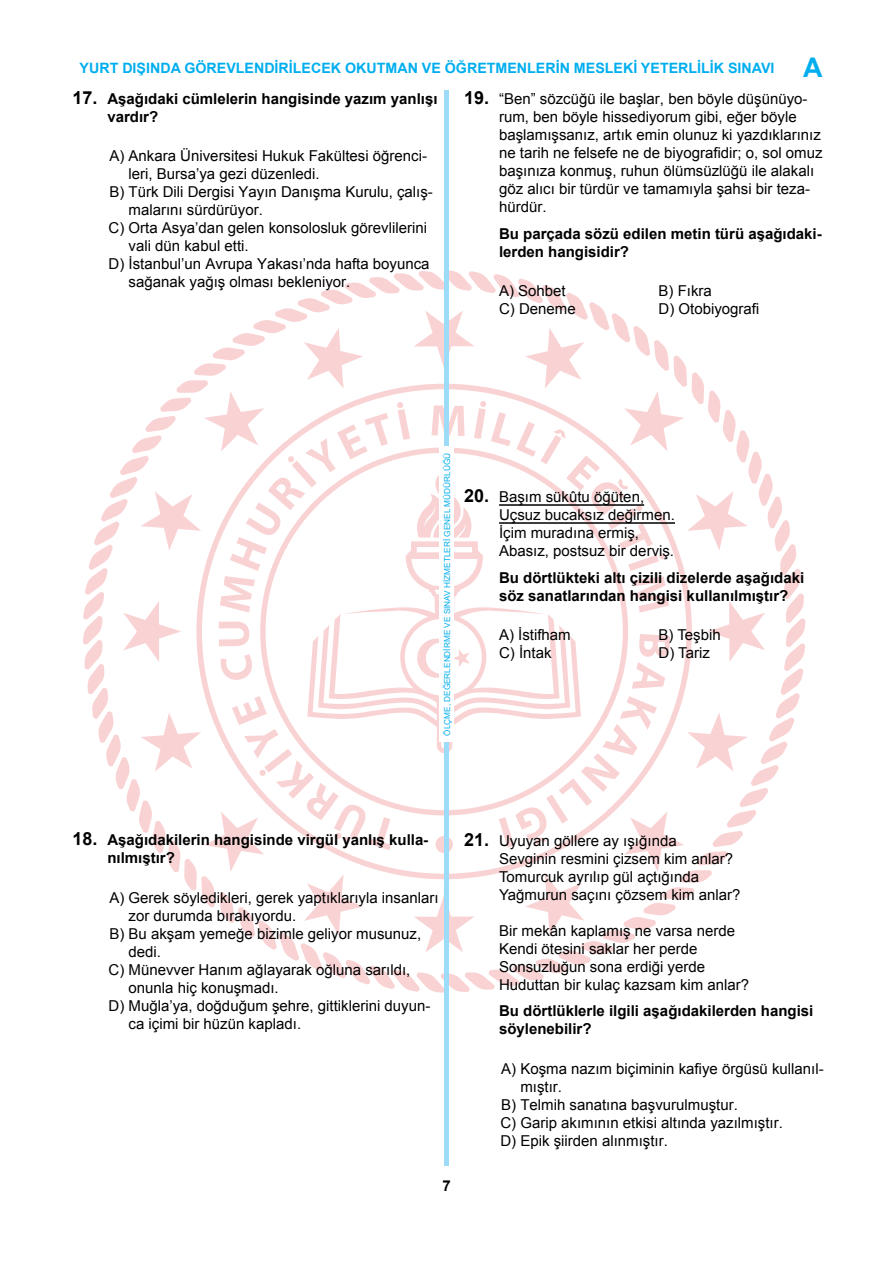
<style>
.page{position:relative;width:893px;height:1263px;background:#fff}
.page>*{position:absolute;margin:0;border:0;box-sizing:border-box;transform-origin:0 0}
.t1{font:15px/18px "Arial";color:#000}
.t2{font:700 15px/18px "Arial";color:#000}
.t3{font:700 14.25px "Arial";color:#00aeef}
.t4{font:8.25px "Arial";color:#00aeef}
.s1{font-size:27px}
.s2{font-size:18px}
.s3{font-weight:700;font-size:18px}
</style>
<div class="page">
<svg style="left:83px;top:270px;width:723px;height:723px"></svg>
<svg style="left:307px;top:541px;width:274px;height:212px"></svg>
<div style="left:444px;top:91px;width:5px;height:1075px;background:#9ddcf9"></div>
<div style="left:439px;top:447px;width:15px;height:295px;background:#fff"></div>
<hr style="left:499px;top:504px;width:145px;height:2px;background:#000">
<hr style="left:499px;top:522px;width:176px;height:2px;background:#000">
<p class="t3" style="left:80px;top:58px;width:744px">YURT DIŞINDA GÖREVLENDİRİLECEK OKUTMAN VE ÖĞRETMENLERİN MESLEKİ YETERLİLİK SINAVI <span class="s1">A</span></p>
<p class="t2" style="left:107px;top:90px;width:332px;text-indent:-35px"><span class="s2">17.</span> Aşağıdaki cümlelerin hangisinde yazım yanlışı vardır?</p>
<p class="t1" style="left:109px;top:147px;width:319px">A) Ankara Üniversitesi Hukuk Fakültesi öğrenci-</p>
<p class="t1" style="left:129px;top:165px;width:192px">leri, Bursa’ya gezi düzenledi.</p>
<p class="t1" style="left:109px;top:183px;width:325px">B) Türk Dili Dergisi Yayın Danışma Kurulu, çalış-</p>
<p class="t1" style="left:129px;top:201px;width:136px">malarını sürdürüyor.</p>
<p class="t1" style="left:109px;top:219px;width:320px">C) Orta Asya’dan gelen konsolosluk görevlilerini</p>
<p class="t1" style="left:129px;top:237px;width:122px">vali dün kabul etti.</p>
<p class="t1" style="left:109px;top:255px;width:322px">D) İstanbul’un Avrupa Yakası’nda hafta boyunca</p>
<p class="t1" style="left:129px;top:273px;width:223px">sağanak yağış olması bekleniyor.</p>
<p class="t1" style="left:499px;top:90px;width:325px;text-indent:-35px"><span class="s3">19.</span> “Ben” sözcüğü ile başlar, ben böyle düşünüyo&shy;rum, ben böyle hissediyorum gibi, eğer böyle başlamışsanız, artık emin olunuz ki yazdıklarınız ne tarih ne felsefe ne de biyografidir; o, sol omuz başınıza konmuş, ruhun ölümsüzlüğü ile alakalı göz alıcı bir türdür ve tamamıyla şahsi bir teza&shy;hürdür.</p>
<p class="t2" style="left:499px;top:225px;width:324px">Bu parçada sözü edilen metin türü aşağıdaki&shy;lerden hangisidir?</p>
<p class="t1" style="left:499px;top:282px;width:68px">A) Sohbet</p>
<p class="t1" style="left:658px;top:282px;width:55px">B) Fıkra</p>
<p class="t1" style="left:499px;top:300px;width:78px">C) Deneme</p>
<p class="t1" style="left:658px;top:300px;width:102px">D) Otobiyografi</p>
<p class="t4" style="left:442px;top:736px;width:284px;rotate:-90deg">ÖLÇME, DEĞERLENDİRME VE SINAV HİZMETLERİ GENEL MÜDÜRLÜĞÜ</p>
<p class="t1" style="left:499px;top:488px;width:177px;text-indent:-35px"><span class="s3">20.</span> Başım sükûtu öğüten,<br>Uçsuz bucaksız değirmen.<br>İçim muradına ermiş,<br>Abasız, postsuz bir derviş.</p>
<p class="t2" style="left:499px;top:569px;width:307px">Bu dörtlükteki altı çizili dizelerde aşağıdaki söz sanatlarından hangisi kullanılmıştır?</p>
<p class="t1" style="left:499px;top:626px;width:73px">A) İstifham</p>
<p class="t1" style="left:658px;top:626px;width:64px">B) Teşbih</p>
<p class="t1" style="left:499px;top:644px;width:54px">C) İntak</p>
<p class="t1" style="left:658px;top:644px;width:53px">D) Tariz</p>
<p class="t2" style="left:107px;top:832px;width:322px;text-indent:-35px"><span class="s2">18.</span> Aşağıdakilerin hangisinde virgül yanlış kulla&shy;nılmıştır?</p>
<p class="t1" style="left:109px;top:889px;width:331px">A) Gerek söyledikleri, gerek yaptıklarıyla insanları</p>
<p class="t1" style="left:129px;top:907px;width:169px">zor durumda bırakıyordu.</p>
<p class="t1" style="left:109px;top:925px;width:313px">B) Bu akşam yemeğe bizimle geliyor musunuz,</p>
<p class="t1" style="left:129px;top:943px;width:34px">dedi.</p>
<p class="t1" style="left:109px;top:961px;width:303px">C) Münevver Hanım ağlayarak oğluna sarıldı,</p>
<p class="t1" style="left:129px;top:979px;width:152px">onunla hiç konuşmadı.</p>
<p class="t1" style="left:109px;top:997px;width:323px">D) Muğla’ya, doğduğum şehre, gittiklerini duyun-</p>
<p class="t1" style="left:129px;top:1015px;width:174px">ca içimi bir hüzün kapladı.</p>
<p class="t2" style="left:443px;top:1177px;width:10px">7</p>
<p class="t1" style="left:499px;top:832px;width:243px;text-indent:-35px"><span class="s3">21.</span> Uyuyan göllere ay ışığında<br>Sevginin resmini çizsem kim anlar?<br>Tomurcuk ayrılıp gül açtığında Yağmurun saçını çözsem kim anlar?</p>
<p class="t1" style="left:499px;top:922px;width:252px">Bir mekân kaplamış ne varsa nerde<br>Kendi ötesini saklar her perde<br>Sonsuzluğun sona erdiği yerde<br>Huduttan bir kulaç kazsam kim anlar?</p>
<p class="t2" style="left:499px;top:1003px;width:316px">Bu dörtlüklerle ilgili aşağıdakilerden hangisi söylenebilir?</p>
<p class="t1" style="left:501px;top:1059px;width:324px">A) Koşma nazım biçiminin kafiye örgüsü kullanıl-</p>
<p class="t1" style="left:520px;top:1077px;width:43px">mıştır.</p>
<p class="t1" style="left:501px;top:1095px;width:238px">B) Telmih sanatına başvurulmuştur.</p>
<p class="t1" style="left:500px;top:1113px;width:284px">C) Garip akımının etkisi altında yazılmıştır.</p>
<p class="t1" style="left:500px;top:1131px;width:169px">D) Epik şiirden alınmıştır.</p>
</div>
